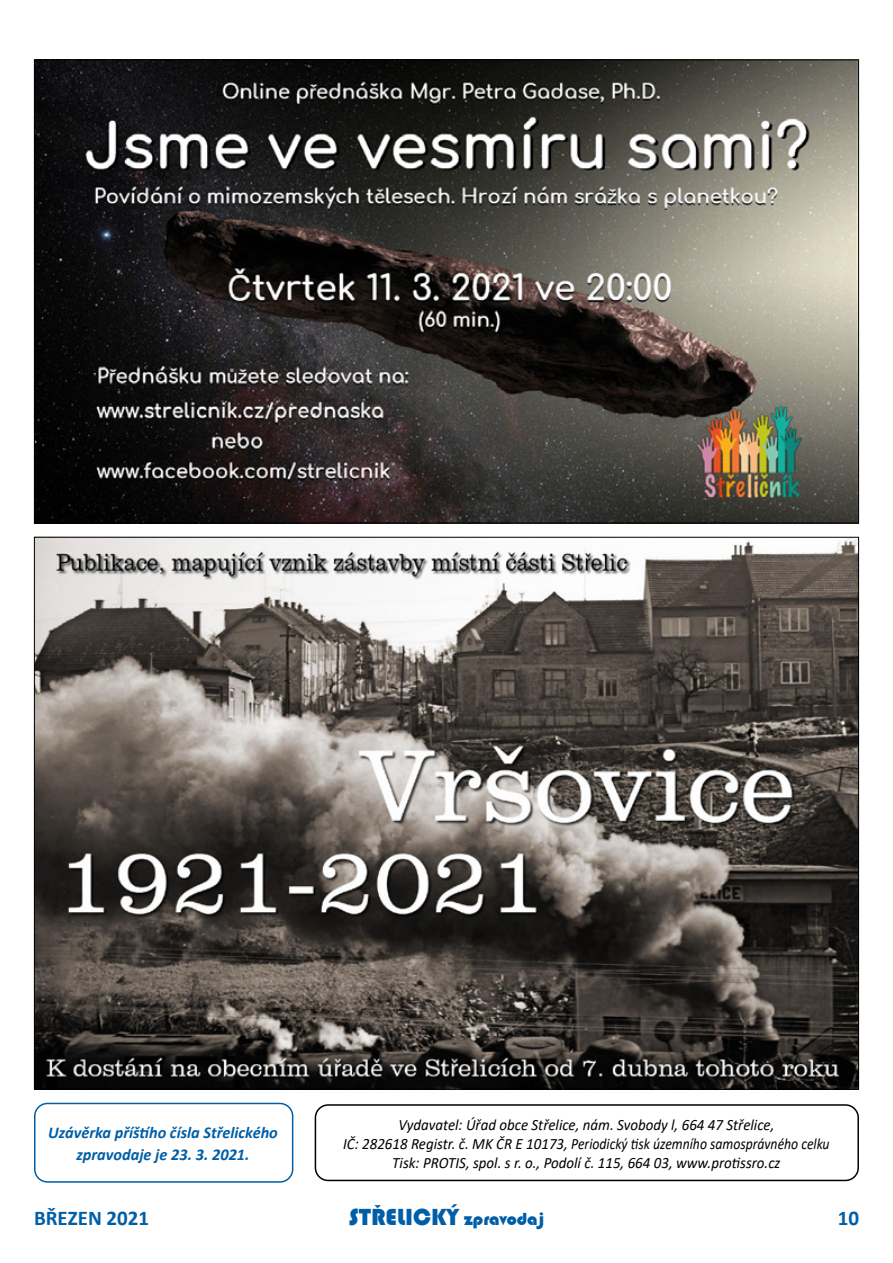
<style>
.page{position:relative;width:893px;height:1263px;background:#fff}
.page>*{position:absolute;margin:0;border:0;box-sizing:border-box;transform-origin:0 0}
.t1{font:24px "Bauhaus 93";color:#005ea7}
.t2{font:700 21px "Calibri";color:#005ea7}
.t3{font:italic 700 16.5px/22.5px "Calibri";color:#005ea7;text-align:center}
.t4{font:italic 15.75px/18.9px "Calibri";color:#000;text-align:center;scale:.95 1}
.s1{font-size:18px}
</style>
<div class="page">
<div style="left:315px;top:1104px;width:544px;height:77px;border:2px solid #000;border-radius:13px"></div>
<div style="left:34px;top:1103px;width:259px;height:80px;border:2px solid #005ea7;border-radius:13px"></div>
<img style="left:36px;top:62px;width:821px;height:459px">
<img style="left:36px;top:539px;width:821px;height:549px">
<p class="t3" style="left:48px;top:1120px;width:231px">Uzávěrka příštího čísla Střelického zpravodaje je 23. 3. 2021.</p>
<p class="t4" style="left:343px;top:1114px;width:514px">Vydavatel: Úřad obce Střelice, nám. Svobody l, 664 47 Střelice,<br>IČ: 282618 Registr. č. MK ČR E 10173, Periodický tisk územního samosprávného celku<br>Tisk: PROTIS, spol. s r. o., Podolí č. 115, 664 03, www.protissro.cz</p>
<h2 class="t2" style="left:34px;top:1203px;width:117px">BŘEZEN 2021</h2>
<h1 class="t1" style="left:349px;top:1203px;width:197px">STRˇ ELICKÝ <span class="s1">zpravodaj</span></h1>
<h2 class="t2" style="left:838px;top:1203px;width:23px">10</h2>
</div>
